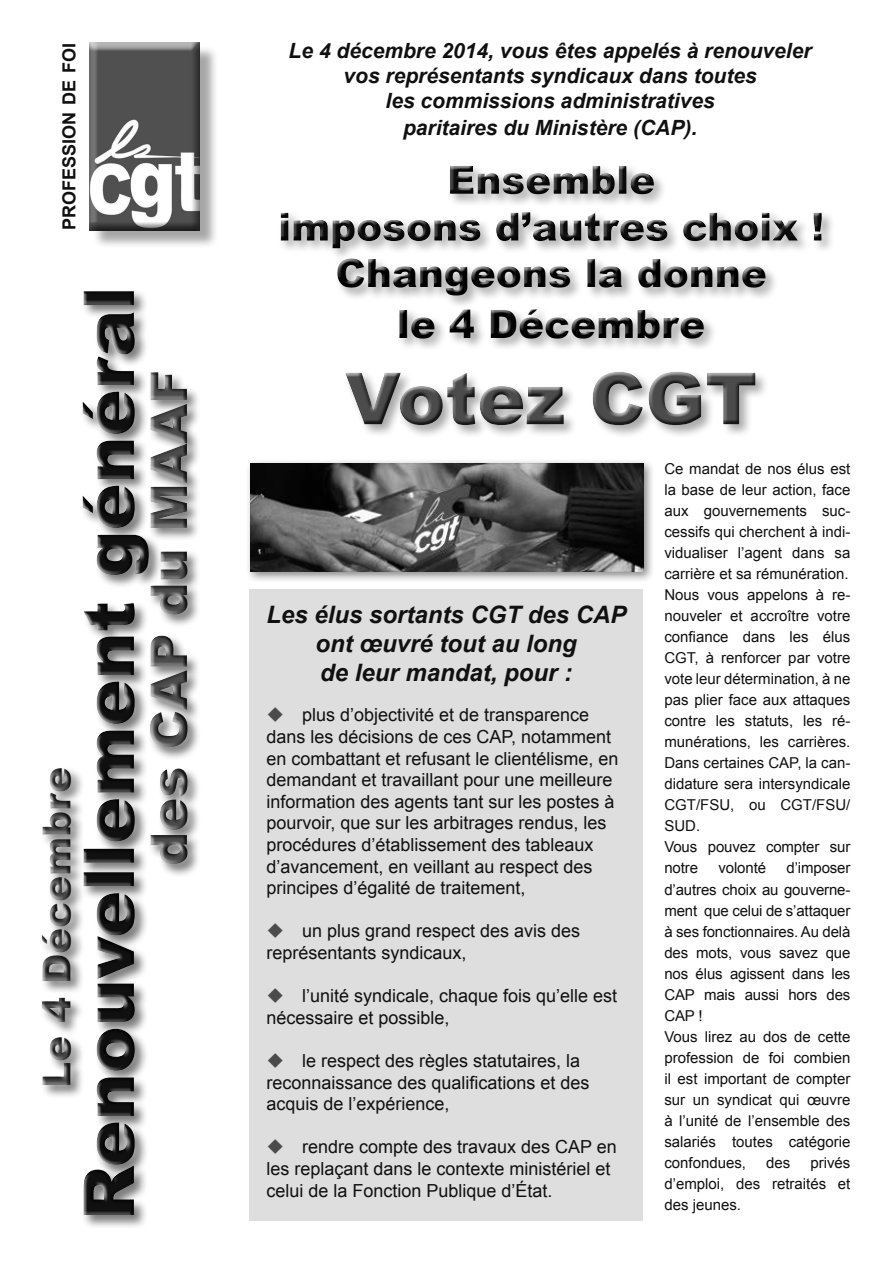
<style>
.page{position:relative;width:893px;height:1263px;background:#fff}
.page>*{position:absolute;margin:0;border:0;box-sizing:border-box;transform-origin:0 0}
.t1{font:900 72px "Arial";color:#4b4b4b}
.t2{font:900 51px "Arial";color:#4b4b4b}
.t3{font:900 39px/50.4px "Arial";color:#000;text-align:center}
.t4{font:900 39px "Arial";color:#4b4b4b}
.t5{font:italic 700 24px "Arial";color:#101010}
.t6{font:italic 700 21px "Arial";color:#101010}
.t7{font:18px/21.6px "Arial";color:#101010}
.t8{font:700 18px "Arial";color:#101010}
.t9{font:15px/21px "Arial";color:#101010;text-align:justify}
.s1{color:#4b4b4b}
</style>
<div class="page">
<div style="left:250px;top:589px;width:393px;height:631px;background:#dedede"></div>
<div style="left:40px;top:766px;width:45px;height:333px;background:#101010;opacity:.55"></div>
<div style="left:37px;top:767px;width:36px;height:323px;background:#fff"></div>
<div style="left:39px;top:764px;width:36px;height:325px;background:#101010;opacity:.75"></div>
<div style="left:148px;top:370px;width:54px;height:508px;background:#101010;opacity:.55"></div>
<div style="left:148px;top:368px;width:44px;height:497px;background:#101010;opacity:.75"></div>
<div style="left:279px;top:164px;width:557px;height:275px;background:#101010;opacity:.36"></div>
<div style="left:277px;top:163px;width:549px;height:266px;background:#101010;opacity:.75"></div>
<div style="left:245px;top:458px;width:410px;height:125px;background:#101010;opacity:.5"></div>
<img style="left:251px;top:463px;width:392px;height:109px">
<div style="left:81px;top:289px;width:82px;height:940px;background:#101010;opacity:.55"></div>
<div style="left:79px;top:286px;width:74px;height:933px;background:#101010;opacity:.75"></div>
<div style="left:92px;top:45px;width:126px;height:204px;background:#101010;opacity:.37"></div>
<div style="left:88px;top:42px;width:114px;height:191px;background:#101010;opacity:.75"></div>
<p class="t8" style="left:57px;top:230px;width:189px;rotate:-90deg">PROFESSION DE FOI</p>
<h3 class="t4" style="left:28px;top:1088px;width:323px;rotate:-90deg">Le 4 Décembre</h3>
<h2 class="t2" style="left:132px;top:866px;width:497px;rotate:-90deg">des CAP du MAAF</h2>
<p class="t6" style="left:289px;top:37px;width:524px">Le 4 décembre 2014, vous êtes appelés à renouveler</p>
<p class="t6" style="left:344px;top:62px;width:415px">vos représentants syndicaux dans toutes</p>
<p class="t6" style="left:386px;top:87px;width:331px">les commissions administratives</p>
<p class="t6" style="left:403px;top:114px;width:296px">paritaires du Ministère (CAP).</p>
<h3 class="t3" style="left:335px;top:247px;width:433px">Changeons la donne le 4 Décembre</h3>
<h1 class="t1" style="left:345px;top:346px;width:414px">Votez CGT</h1>
<p class="t5" style="left:266px;top:599px;width:362px">Les élus sortants CGT des CAP</p>
<p class="t5" style="left:315px;top:628px;width:263px">ont œuvré tout au long</p>
<p class="t5" style="left:320px;top:657px;width:254px">de leur mandat, pour :</p>
<p class="t7" style="left:266px;top:704px;width:354px"><span class="s1">◆</span> plus d’objectivité et de transparence dans les décisions de ces CAP, notamment en combattant et refusant le clientélisme, en demandant et travaillant pour une meilleure information des agents tant sur les postes à pourvoir, que sur les arbitrages rendus, les procédures d’établissement des tableaux d’avancement, en veillant au respect des principes d’égalité de traitement,</p>
<p class="t7" style="left:266px;top:920px;width:315px"><span class="s1">◆</span> un plus grand respect des avis des représentants syndicaux,</p>
<p class="t7" style="left:266px;top:985px;width:352px"><span class="s1">◆</span> l’unité syndicale, chaque fois qu’elle est nécessaire et possible,</p>
<p class="t7" style="left:266px;top:1050px;width:325px"><span class="s1">◆</span> le respect des règles statutaires, la reconnaissance des qualifications et des acquis de l’expérience,</p>
<p class="t7" style="left:266px;top:1136px;width:352px"><span class="s1">◆</span> rendre compte des travaux des CAP en les replaçant dans le contexte ministériel et celui de la Fonction Publique d’État.</p>
<p class="t9" style="left:664px;top:459px;width:188px">Ce mandat de nos élus est la base de leur action, face aux gouvernements suc&shy;cessifs qui cherchent à indi&shy;vidualiser l’agent dans sa carrière et sa rémunération.</p>
<p class="t9" style="left:664px;top:585px;width:188px">Nous vous appelons à re&shy;nouveler et accroître votre confiance dans les élus CGT, à renforcer par votre vote leur détermination, à ne pas plier face aux attaques contre les statuts, les ré&shy;munérations, les carrières.<br>Dans certaines CAP, la can&shy;didature sera intersyndicale CGT/FSU, ou CGT/FSU/ SUD.</p>
<p class="t9" style="left:664px;top:837px;width:188px">Vous pouvez compter sur notre</p>
<p class="t9" style="left:664px;top:858px;width:188px;text-indent:122px">d’imposer d’autres choix au gouverne&shy;ment que celui de s’attaquer à ses fonctionnaires. Au delà des mots, vous savez que nos élus agissent dans les CAP mais aussi hors des CAP !</p>
<p class="t9" style="left:664px;top:1026px;width:188px">Vous lirez au dos de cette profession de foi combien il est important de compter sur un syndicat qui œuvre à l’unité de l’ensemble des salariés toutes catégorie confondues,</p>
<p class="t9" style="left:719px;top:858px;width:49px">volonté</p>
<p class="t9" style="left:664px;top:1152px;width:188px;text-indent:146px">privés d’emploi, des retraités et des jeunes.</p>
<p class="t9" style="left:766px;top:1152px;width:26px">des</p>
</div>
